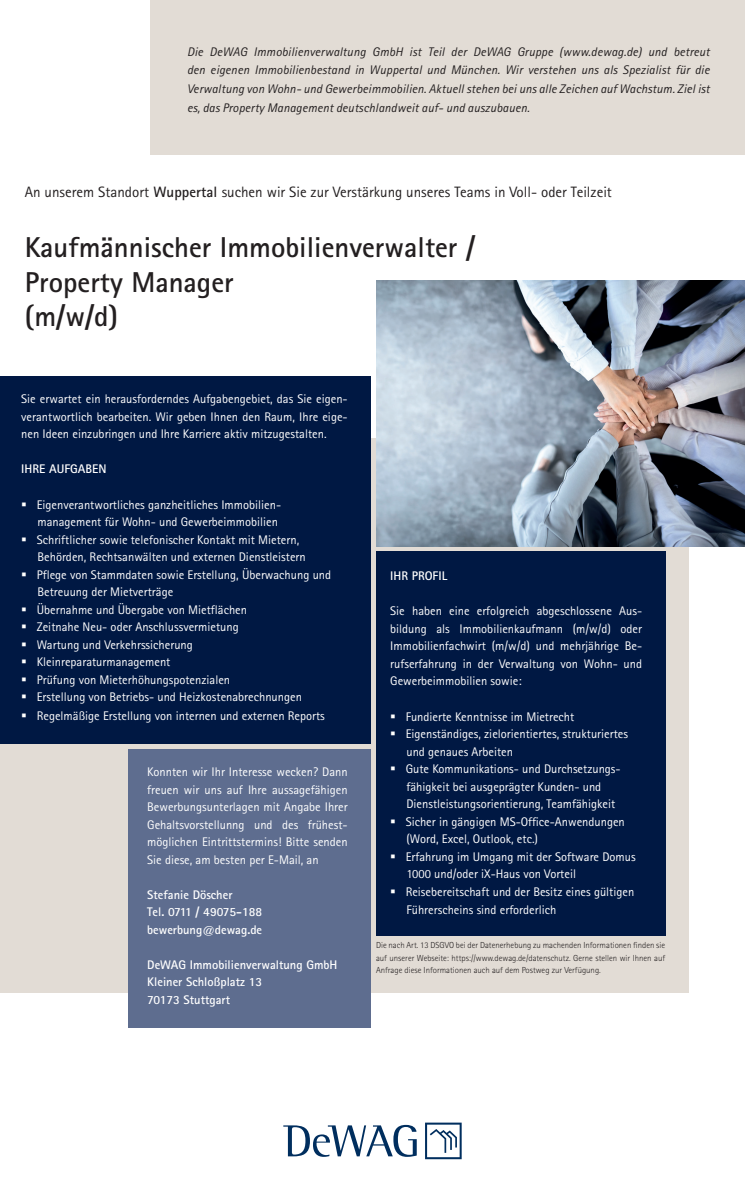
<style>
.page{position:relative;width:745px;height:1195px;background:#fff}
.page>*{position:absolute;margin:0;border:0;box-sizing:border-box;transform-origin:0 0}
.t1{font:700 28.75px/34.5px "Rotis Sans Serif Std";color:#231f20}
.t2{font:15px "Rotis Sans Serif Std";color:#231f20}
.t3{font:12.5px/17.5px "Rotis Sans Serif Std";color:#fff}
.t4{font:italic 12.5px/18.8px "Rotis Sans Serif Std";letter-spacing:.01em;color:#231f20;text-align:justify}
.t5{font:700 12.5px/17.5px "Rotis Sans Serif Std";color:#fff}
.t6{font:300 8.75px/12.5px "Rotis Sans Serif Std";color:#231f20;text-align:justify}
.s1{font-weight:700}
</style>
<div class="page">
<div style="left:151px;top:0;width:593px;height:154px;background:#e2dcd5"></div>
<svg style="left:425px;top:1122px;width:36px;height:36px"></svg>
<svg style="left:283px;top:1124px;width:133px;height:32px"></svg>
<div style="left:0;top:438px;width:687px;height:554px;background:#e2dcd5"></div>
<div style="left:0;top:376px;width:370px;height:367px;background:#001843"></div>
<img style="left:376px;top:280px;width:368px;height:266px">
<div style="left:376px;top:551px;width:288px;height:384px;background:#001843"></div>
<div style="left:128px;top:749px;width:242px;height:278px;background:#5e6d8f"></div>
<p class="t4" style="left:187px;top:42px;width:523px">Die DeWAG Immobilienverwaltung GmbH ist Teil der DeWAG Gruppe (www.dewag.de) und betreut den eigenen Immobilienbestand in Wuppertal und München. Wir verstehen uns als Spezialist für die Verwaltung von Wohn- und Gewerbeimmobilien. Aktuell stehen bei uns alle Zeichen auf Wachstum. Ziel ist es, das Property Management deutschlandweit auf- und auszubauen.</p>
<p class="t2" style="left:25px;top:182px;width:588px">An unserem Standort <span class="s1">Wuppertal</span> suchen wir Sie zur Verstärkung unseres Teams in Voll- oder Teilzeit</p>
<h1 class="t1" style="left:25px;top:230px;width:451px">Kaufmännischer Immobilienverwalter /<br>Property Manager<br>(m/w/d)</h1>
<p class="t3" style="left:21px;top:390px;width:328px;text-align:justify">Sie erwartet ein herausforderndes Aufgabengebiet, das Sie eigen&shy;verantwortlich bearbeiten. Wir geben Ihnen den Raum, Ihre eige&shy;nen Ideen einzubringen und Ihre Karriere aktiv mitzugestalten.</p>
<p class="t5" style="left:21px;top:460px;width:87px">IHRE AUFGABEN</p>
<p class="t3" style="left:21px;top:495px;width:261px;text-align:right">▪ Eigenverantwortliches ganzheitliches Immobilien&shy;management für Wohn- und Gewerbeimmobilien</p>
<p class="t3" style="left:37px;top:530px;width:269px;text-indent:-16px">▪ Schriftlicher sowie telefonischer Kontakt mit Mietern,<br>Behörden, Rechtsanwälten und externen Dienstleistern</p>
<p class="t3" style="left:37px;top:565px;width:295px;text-indent:-16px">▪ Pflege von Stammdaten sowie Erstellung, Überwachung und<br>Betreuung der Mietverträge</p>
<p class="t3" style="left:21px;top:600px;width:227px">▪ Übernahme und Übergabe von Mietflächen</p>
<p class="t3" style="left:21px;top:618px;width:219px">▪ Zeitnahe Neu- oder Anschlussvermietung</p>
<p class="t3" style="left:21px;top:635px;width:173px">▪ Wartung und Verkehrssicherung</p>
<p class="t3" style="left:21px;top:653px;width:150px">▪ Kleinreparaturmanagement</p>
<p class="t3" style="left:21px;top:670px;width:210px">▪ Prüfung von Mieterhöhungspotenzialen</p>
<p class="t3" style="left:21px;top:688px;width:282px">▪ Erstellung von Betriebs- und Heizkostenabrechnungen</p>
<p class="t3" style="left:21px;top:706px;width:305px">▪ Regelmäßige Erstellung von internen und externen Reports</p>
<p class="t3" style="left:147px;top:763px;width:202px;text-align:justify">Konnten wir Ihr Interesse wecken? Dann freuen wir uns auf Ihre aussagefähigen Bewerbungsunterlagen mit Angabe Ihrer Gehaltsvorstellunng und des frühest&shy;möglichen Eintrittstermins! Bitte senden Sie diese, am besten per E-Mail, an</p>
<p class="t5" style="left:147px;top:885px;width:116px">Stefanie Döscher<br>Tel. 0711 / 49075-188 bewerbung@dewag.de</p>
<p class="t5" style="left:147px;top:955px;width:191px">DeWAG Immobilienverwaltung GmbH<br>Kleiner Schloßplatz 13<br>70173 Stuttgart</p>
<p class="t5" style="left:390px;top:567px;width:58px">IHR PROFIL</p>
<p class="t3" style="left:390px;top:602px;width:253px;text-align:justify">Sie haben eine erfolgreich abgeschlossene Aus&shy;bildung als Immobilienkaufmann (m/w/d) oder Immobilienfachwirt (m/w/d) und mehrjährige Be&shy;rufserfahrung in der Verwaltung von Wohn- und Gewerbeimmobilien sowie:</p>
<p class="t3" style="left:390px;top:707px;width:185px">▪ Fundierte Kenntnisse im Mietrecht</p>
<p class="t3" style="left:406px;top:724px;width:223px;text-indent:-16px">▪ Eigenständiges, zielorientiertes, strukturiertes und genaues Arbeiten</p>
<p class="t3" style="left:406px;top:759px;width:215px;text-indent:-16px">▪ Gute Kommunikations- und Durchsetzungs&shy;fähigkeit bei ausgeprägter Kunden- und<br>Dienstleistungsorientierung, Teamfähigkeit</p>
<p class="t3" style="left:406px;top:812px;width:220px;text-indent:-16px">▪ Sicher in gängigen MS-Office-Anwendungen (Word, Excel, Outlook, etc.)</p>
<p class="t3" style="left:406px;top:847px;width:231px;text-indent:-16px">▪ Erfahrung im Umgang mit der Software Domus<br>1000 und/oder iX-Haus von Vorteil</p>
<p class="t3" style="left:406px;top:881px;width:229px;line-height:18.8px;text-indent:-16px">▪ Reisebereitschaft und der Besitz eines gültigen<br>Führerscheins sind erforderlich</p>
<p class="t6" style="left:376px;top:938px;width:290px">Die nach Art. 13 DSGVO bei der Datenerhebung zu machenden Informationen finden sie auf unserer Webseite: https://www.dewag.de/datenschutz. Gerne stellen wir Ihnen auf Anfrage diese Informationen auch auf dem Postweg zur Verfügung.</p>
</div>
